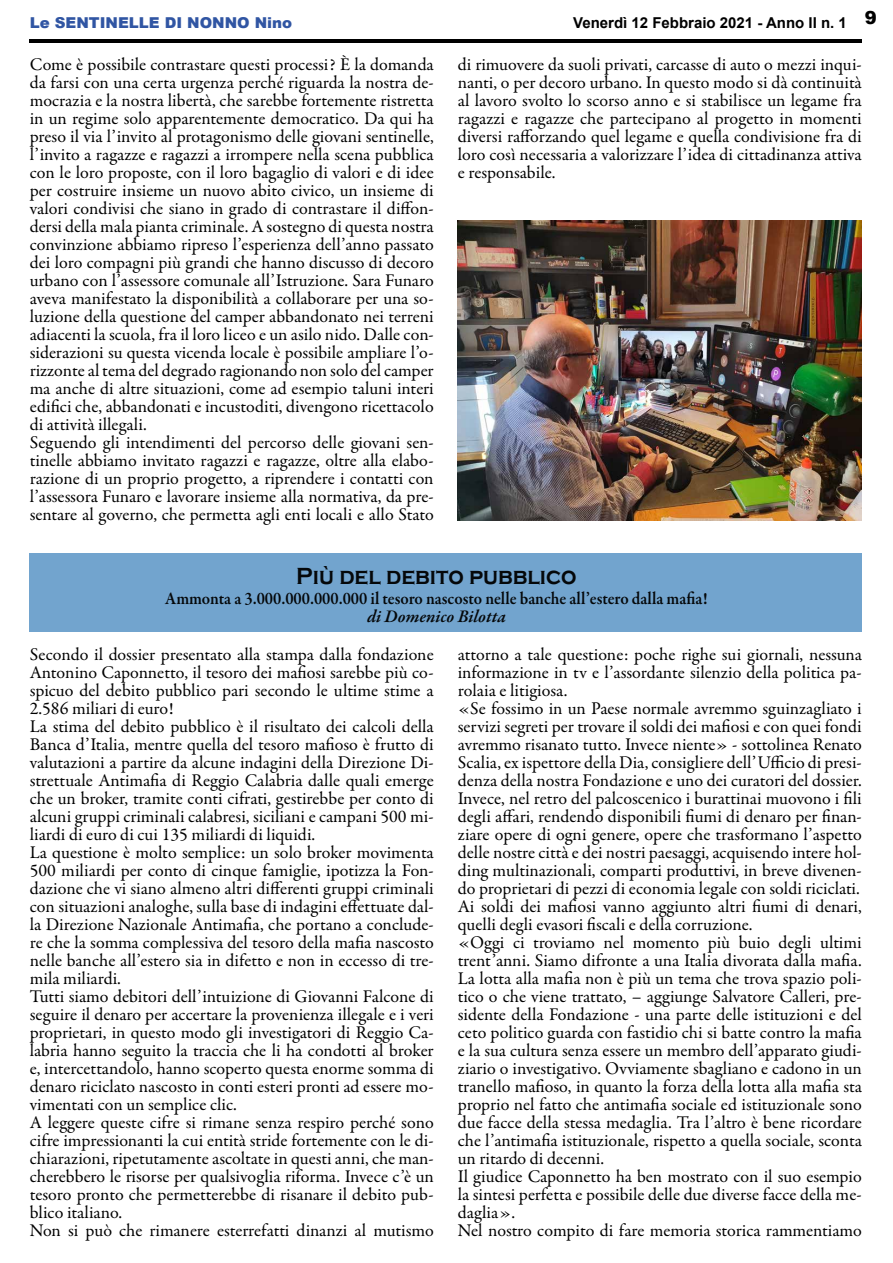
<style>
.page{position:relative;width:893px;height:1263px;background:#fff}
.page>*{position:absolute;margin:0;border:0;box-sizing:border-box;transform-origin:0 0}
.t1{font:700 24px "Copperplate Gothic";color:#05080a;scale:.9 1}
.t2{font:18px/18px "Garamond Premr Pro";color:#000}
.t3{font:600 18px "Garamond Premr Pro";color:#05080a;scale:.92 1}
.t4{font:italic 600 18px "Garamond Premr Pro";letter-spacing:-.005em;color:#05080a}
.t5{font:900 18px "Arial";color:#000}
.t6{font:700 15px "Arial";color:#000}
.t7{font:900 15px "Arial";color:#3055a3}
</style>
<div class="page">
<hr style="left:30px;top:39px;width:832px;height:3px;background:#000">
<img style="left:458px;top:220px;width:404px;height:301px">
<div style="left:30px;top:553px;width:832px;height:78px;background:#72a4ce"></div>
<p class="t7" style="left:30px;top:12px;width:264px">Le SENTINELLE DI NONNO Nino</p>
<p class="t5" style="left:865px;top:4px;width:14px">9</p>
<p class="t2" style="left:30px;top:56px;width:406px">Come è possibile contrastare questi processi? È la domanda da farsi con una certa urgenza perché riguarda la nostra de&shy;mocrazia e la nostra libertà, che sarebbe fortemente ristretta in un regime solo apparentemente democratico. Da qui ha preso il via l’invito al protagonismo delle giovani sentinelle, l’invito a ragazze e ragazzi a irrompere nella scena pubblica con le loro proposte, con il loro bagaglio di valori e di idee per costruire insieme un nuovo abito civico, un insieme di valori condivisi che siano in grado di contrastare il diffon&shy;dersi della mala pianta criminale. A sostegno di questa nostra convinzione abbiamo ripreso l’esperienza dell’anno passato dei loro compagni più grandi che hanno discusso di decoro urbano con l’assessore comunale all’Istruzione. Sara Funaro aveva manifestato la disponibilità a collaborare per una so&shy;luzione della questione del camper abbandonato nei terreni adiacenti la scuola, fra il loro liceo e un asilo nido. Dalle con&shy;siderazioni su questa vicenda locale è possibile ampliare l’o&shy;rizzonte al tema del degrado ragionando non solo del camper ma anche di altre situazioni, come ad esempio taluni interi edifici che, abbandonati e incustoditi, divengono ricettacolo di attività illegali.<br>Seguendo gli intendimenti del percorso delle giovani sen&shy;tinelle abbiamo invitato ragazzi e ragazze, oltre alla elabo&shy;razione di un proprio progetto, a riprendere i contatti con l’assessora Funaro e lavorare insieme alla normativa, da pre&shy;sentare al governo, che permetta agli enti locali e allo Stato</p>
<p class="t2" style="left:458px;top:56px;width:405px;text-align:justify">di rimuovere da suoli privati, carcasse di auto o mezzi inqui&shy;nanti, o per decoro urbano. In questo modo si dà continuità al lavoro svolto lo scorso anno e si stabilisce un legame fra ragazzi e ragazze che partecipano al progetto in momenti diversi rafforzando quel legame e quella condivisione fra di loro così necessaria a valorizzare l’idea di cittadinanza attiva e responsabile.</p>
<p class="t6" style="left:573px;top:12px;width:275px">Venerdì 12 Febbraio 2021 - Anno II n. 1</p>
<h1 class="t1" style="left:296px;top:563px;width:313px">Più del debito pubblico</h1>
<p class="t3" style="left:165px;top:587px;width:591px">Ammonta a 3.000.000.000.000 il tesoro nascosto nelle banche all’estero dalla mafia!</p>
<p class="t4" style="left:367px;top:605px;width:140px">di Domenico Bilotta</p>
<p class="t2" style="left:30px;top:646px;width:405px">Secondo il dossier presentato alla stampa dalla fondazione Antonino Caponnetto, il tesoro dei mafiosi sarebbe più co&shy;spicuo del debito pubblico pari secondo le ultime stime a 2.586 miliari di euro!<br>La stima del debito pubblico è il risultato dei calcoli della Banca d’Italia, mentre quella del tesoro mafioso è frutto di valutazioni a partire da alcune indagini della Direzione Di&shy;strettuale Antimafia di Reggio Calabria dalle quali emerge che un broker, tramite conti cifrati, gestirebbe per conto di alcuni gruppi criminali calabresi, siciliani e campani 500 mi&shy;liardi di euro di cui 135 miliardi di liquidi.<br>La questione è molto semplice: un solo broker movimenta 500 miliardi per conto di cinque famiglie, ipotizza la Fon&shy;dazione che vi siano almeno altri differenti gruppi criminali con situazioni analoghe, sulla base di indagini effettuate dal&shy;la Direzione Nazionale Antimafia, che portano a conclude&shy;re che la somma complessiva del tesoro della mafia nascosto nelle banche all’estero sia in difetto e non in eccesso di tre&shy;mila miliardi.<br>Tutti siamo debitori dell’intuizione di Giovanni Falcone di seguire il denaro per accertare la provenienza illegale e i veri proprietari, in questo modo gli investigatori di Reggio Ca&shy;labria hanno seguito la traccia che li ha condotti al broker e, intercettandolo, hanno scoperto questa enorme somma di denaro riciclato nascosto in conti esteri pronti ad essere mo&shy;vimentati con un semplice clic.<br>A leggere queste cifre si rimane senza respiro perché sono cifre impressionanti la cui entità stride fortemente con le di&shy;chiarazioni, ripetutamente ascoltate in questi anni, che man&shy;cherebbero le risorse per qualsivoglia riforma. Invece c’è un tesoro pronto che permetterebbe di risanare il debito pub&shy;blico italiano.<br>Non si può che rimanere esterrefatti dinanzi al mutismo</p>
<p class="t2" style="left:458px;top:646px;width:405px">attorno a tale questione: poche righe sui giornali, nessuna informazione in tv e l’assordante silenzio della politica pa&shy;rolaia e litigiosa.<br>«Se fossimo in un Paese normale avremmo sguinzagliato i servizi segreti per trovare il soldi dei mafiosi e con quei fondi avremmo risanato tutto. Invece niente» - sottolinea Renato Scalia, ex ispettore della Dia, consigliere dell’Ufficio di presi&shy;denza della nostra Fondazione e uno dei curatori del dossier.<br>Invece, nel retro del palcoscenico i burattinai muovono i fili degli affari, rendendo disponibili fiumi di denaro per finan&shy;ziare opere di ogni genere, opere che trasformano l’aspetto delle nostre città e dei nostri paesaggi, acquisendo intere hol&shy;ding multinazionali, comparti produttivi, in breve divenen&shy;do proprietari di pezzi di economia legale con soldi riciclati.<br>Ai soldi dei mafiosi vanno aggiunto altri fiumi di denari, quelli degli evasori fiscali e della corruzione.<br>«Oggi ci troviamo nel momento più buio degli ultimi trent’anni. Siamo difronte a una Italia divorata dalla mafia.<br>La lotta alla mafia non è più un tema che trova spazio poli&shy;tico o che viene trattato, – aggiunge Salvatore Calleri, pre&shy;sidente della Fondazione - una parte delle istituzioni e del ceto politico guarda con fastidio chi si batte contro la mafia e la sua cultura senza essere un membro dell’apparato giudi&shy;ziario o investigativo. Ovviamente sbagliano e cadono in un tranello mafioso, in quanto la forza della lotta alla mafia sta proprio nel fatto che antimafia sociale ed istituzionale sono due facce della stessa medaglia. Tra l’altro è bene ricordare che l’antimafia istituzionale, rispetto a quella sociale, sconta un ritardo di decenni.<br>Il giudice Caponnetto ha ben mostrato con il suo esempio la sintesi perfetta e possibile delle due diverse facce della me&shy;daglia».<br>Nel nostro compito di fare memoria storica rammentiamo</p>
</div>
